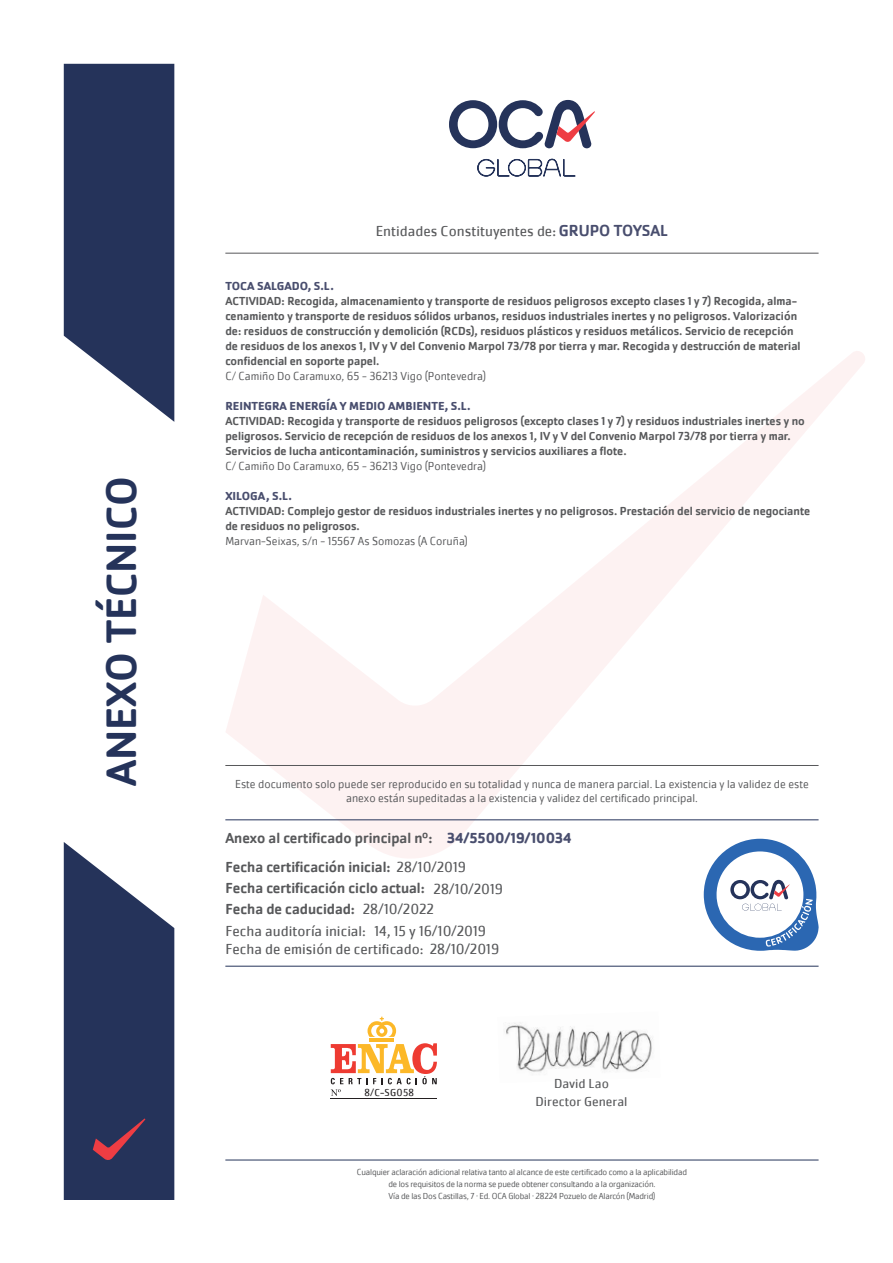
<style>
.page{position:relative;width:893px;height:1263px;background:#fff}
.page>*{position:absolute;margin:0;border:0;box-sizing:border-box;transform-origin:0 0}
.t1{font:500 43.95px "Cachet Pro";color:#25335a}
.t2{font:500 15px/21.1px "Cachet Pro";color:#57585a}
.t3{font:15px "Cachet Pro";color:#57585a}
.t4{font:13.5px "Cachet Pro";color:#57585a}
.t5{font:500 12px/15px "Cachet Pro";color:#57585a}
.t6{font:300 12px/14.4px "Cachet Pro";color:#57585a;text-align:center}
.t7{font:700 12px "Cachet Pro";color:#494e6e}
.t8{font:10.5px "Cachet Pro";letter-spacing:.025em;color:#231f20}
.t9{font:300 9px/12px "Cachet Pro";letter-spacing:-.02em;color:#57585a;text-align:center}
.s1{font-size:13.5px}
.s2{font-weight:500;font-size:16.5px;color:#494e6e}
.s3{font-weight:700;color:#494e6e}
.s4{font-weight:400}
</style>
<div class="page">
<svg style="left:225px;top:351px;width:640px;height:507px"></svg>
<svg style="left:64px;top:64px;width:110px;height:358px;background:#3f4b6d"></svg>
<svg style="left:449px;top:100px;width:146px;height:48px"></svg>
<svg style="left:477px;top:159px;width:99px;height:18px"></svg>
<svg style="left:64px;top:842px;width:110px;height:358px;background:#414b6d"></svg>
<hr style="left:225px;top:1160px;width:594px;height:1px;background:#25335a">
<hr style="left:370px;top:1038px;width:24px;height:4px;background:#fcb828">
<svg style="left:368px;top:1017px;width:28px;height:20px"></svg>
<hr style="left:331px;top:1098px;width:106px;height:1px;background:#231f20">
<svg style="left:331px;top:1043px;width:106px;height:53px"></svg>
<img style="left:506px;top:1022px;width:147px;height:51px">
<svg style="left:704px;top:839px;width:115px;height:112px"></svg>
<hr style="left:225px;top:819px;width:594px;height:1px;background:#25335a">
<hr style="left:225px;top:765px;width:594px;height:1px;background:#57585a">
<hr style="left:225px;top:253px;width:594px;height:1px;background:#57585a">
<hr style="left:225px;top:966px;width:594px;height:1px;background:#25335a">
<h1 class="t1" style="left:96px;top:786px;width:311px;rotate:-90deg">ANEXO TÉCNICO</h1>
<p class="t3" style="left:376px;top:222px;width:294px">Entidades Constituyentes de<span class="s1">:</span> <span class="s2">GRUPO TOYSAL</span></p>
<p class="t7" style="left:225px;top:278px;width:110px">TOCA SALGADO, S.L.</p>
<p class="t5" style="left:225px;top:293px;width:577px">ACTIVIDAD: Recogida, almacenamiento y transporte de residuos peligrosos excepto clases 1 y 7) Recogida, alma&shy;cenamiento y transporte de residuos sólidos urbanos, residuos industriales inertes y no peligrosos. Valorización de: residuos de construcción y demolición (RCDs), residuos plásticos y residuos metálicos. Servicio de recepción de residuos de los anexos 1, IV y V del Convenio Marpol 73/78 por tierra y mar. Recogida y destrucción de material confidencial en soporte papel.</p>
<p class="t6" style="left:225px;top:369px;width:262px">C/ Camiño Do Caramuxo, 65 - 36213 Vigo (Pontevedra)</p>
<p class="t7" style="left:225px;top:398px;width:247px">REINTEGRA ENERGÍA Y MEDIO AMBIENTE, S.L.</p>
<p class="t5" style="left:225px;top:413px;width:581px">ACTIVIDAD: Recogida y transporte de residuos peligrosos (excepto clases 1 y 7) y residuos industriales inertes y no peligrosos. Servicio de recepción de residuos de los anexos 1, IV y V del Convenio Marpol 73/78 por tierra y mar.<br>Servicios de lucha anticontaminación, suministros y servicios auxiliares a flote.</p>
<p class="t6" style="left:225px;top:459px;width:262px">C/ Camiño Do Caramuxo, 65 - 36213 Vigo (Pontevedra)</p>
<p class="t7" style="left:225px;top:488px;width:68px">XILOGA, S.L.</p>
<p class="t5" style="left:225px;top:503px;width:586px">ACTIVIDAD: Complejo gestor de residuos industriales inertes y no peligrosos. Prestación del servicio de negociante de residuos no peligrosos.</p>
<p class="t6" style="left:225px;top:534px;width:244px">Marvan-Seixas, s/n - 15567 As Somozas (A Coruña)</p>
<p class="t6" style="left:235px;top:777px;width:575px">Este documento solo puede ser reproducido en su totalidad y nunca de manera parcial. La existencia y la validez de este anexo están supeditadas a la existencia y validez del certificado principal.</p>
<p class="t2" style="left:225px;top:827px;width:348px">Anexo al certificado principal nº: <span class="s3">34/5500/19/10034</span></p>
<p class="t2" style="left:433px;top:857px;width:71px;text-indent:-208px">Fecha certificación inicial: <span class="s4">28/10/2019<br>28/10/2019</span></p>
<p class="t2" style="left:225px;top:878px;width:201px">Fecha certificación ciclo actual:</p>
<p class="t2" style="left:225px;top:899px;width:210px">Fecha de caducidad: <span class="s4">28/10/2022</span></p>
<p class="t3" style="left:374px;top:922px;width:113px">14, 15 y 16/10/2019</p>
<p class="t3" style="left:225px;top:940px;width:275px">Fecha de emisión de certificado: 28/10/2019</p>
<p class="t3" style="left:225px;top:922px;width:142px">Fecha auditoría inicial:</p>
<p class="t8" style="left:364px;top:1086px;width:51px">8/C-SG058</p>
<p class="t4" style="left:554px;top:1076px;width:56px">David Lao</p>
<p class="t4" style="left:535px;top:1093px;width:93px">Director General</p>
<p class="t9" style="left:357px;top:1166px;width:332px">Cualquier aclaración adicional relativa tanto al alcance de este certificado como a la aplicabilidad de los requisitos de la norma se puede obtener consultando a la organización.<br>Vía de las Dos Castillas, 7 · Ed. OCA Global · 28224 Pozuelo de Alarcón (Madrid)</p>
</div>
